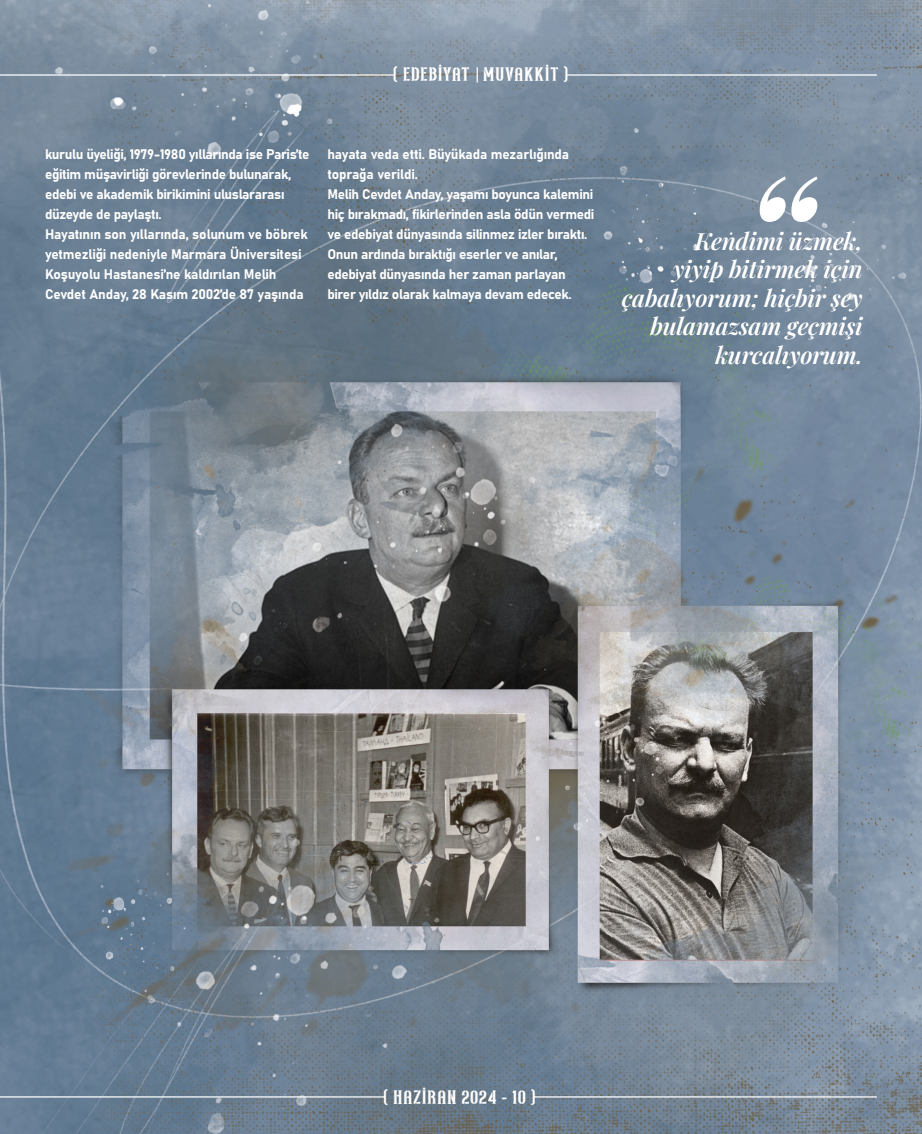
<style>
.page{position:relative;width:922px;height:1134px;background:#fff}
.page>*{position:absolute;margin:0;border:0;box-sizing:border-box;transform-origin:0 0}
.t1{font:italic 169.62px "Playfair Display";color:#fff}
.t2{font:italic 23.75px/28.5px "Playfair Display";letter-spacing:-.01em;color:#fff;text-align:right}
.t3{font:15px "Northash";letter-spacing:.08em;color:#fff}
.t4{font:13.75px/20px "Bahnschrift";letter-spacing:-.025em;color:#fff}
</style>
<div class="page">
<img style="left:0;top:0;width:921px;height:1134px">
<hr style="left:533px;top:1096px;width:343px;height:1px;background:#fff">
<hr style="left:0;top:1096px;width:385px;height:1px;background:#fff">
<hr style="left:0;top:74px;width:394px;height:2px;background:#fff">
<svg style="left:476px;top:67px;width:1px;height:16px"></svg>
<hr style="left:566px;top:74px;width:310px;height:2px;background:#fff">
<p class="t3" style="left:393px;top:63px;width:176px">( EDEBİYAT MUVAKKİT )</p>
<p class="t4" style="left:45px;top:143px;width:266px">kurulu üyeliği, 1979-1980 yıllarında ise Paris’te eğitim müşavirliği görevlerinde bulunarak, edebi ve akademik birikimini uluslararası düzeyde de paylaştı.</p>
<p class="t4" style="left:45px;top:223px;width:264px">Hayatının son yıllarında, solunum ve böbrek yetmezliği nedeniyle Marmara Üniversitesi Koşuyolu Hastanesi’ne kaldırılan Melih Cevdet Anday, 28 Kasım 2002’de 87 yaşında</p>
<p class="t4" style="left:327px;top:143px;width:243px">hayata veda etti. Büyükada mezarlığında toprağa verildi.</p>
<p class="t4" style="left:327px;top:183px;width:268px">Melih Cevdet Anday, yaşamı boyunca kalemini hiç bırakmadı, fikirlerinden asla ödün vermedi ve edebiyat dünyasında silinmez izler bıraktı.<br>Onun ardında bıraktığı eserler ve anılar, edebiyat dünyasında her zaman parlayan birer yıldız olarak kalmaya devam edecek.</p>
<p class="t1" style="left:738px;top:105px;width:77px">“</p>
<p class="t2" style="left:621px;top:225px;width:242px">Kendimi üzmek,<br>yiyip bitirmek için çabalıyorum; hiçbir şey bulamazsam geçmişi kurcalıyorum.</p>
<p class="t3" style="left:384px;top:1086px;width:153px">( HAZİRAN 2024 - 10 )</p>
</div>
